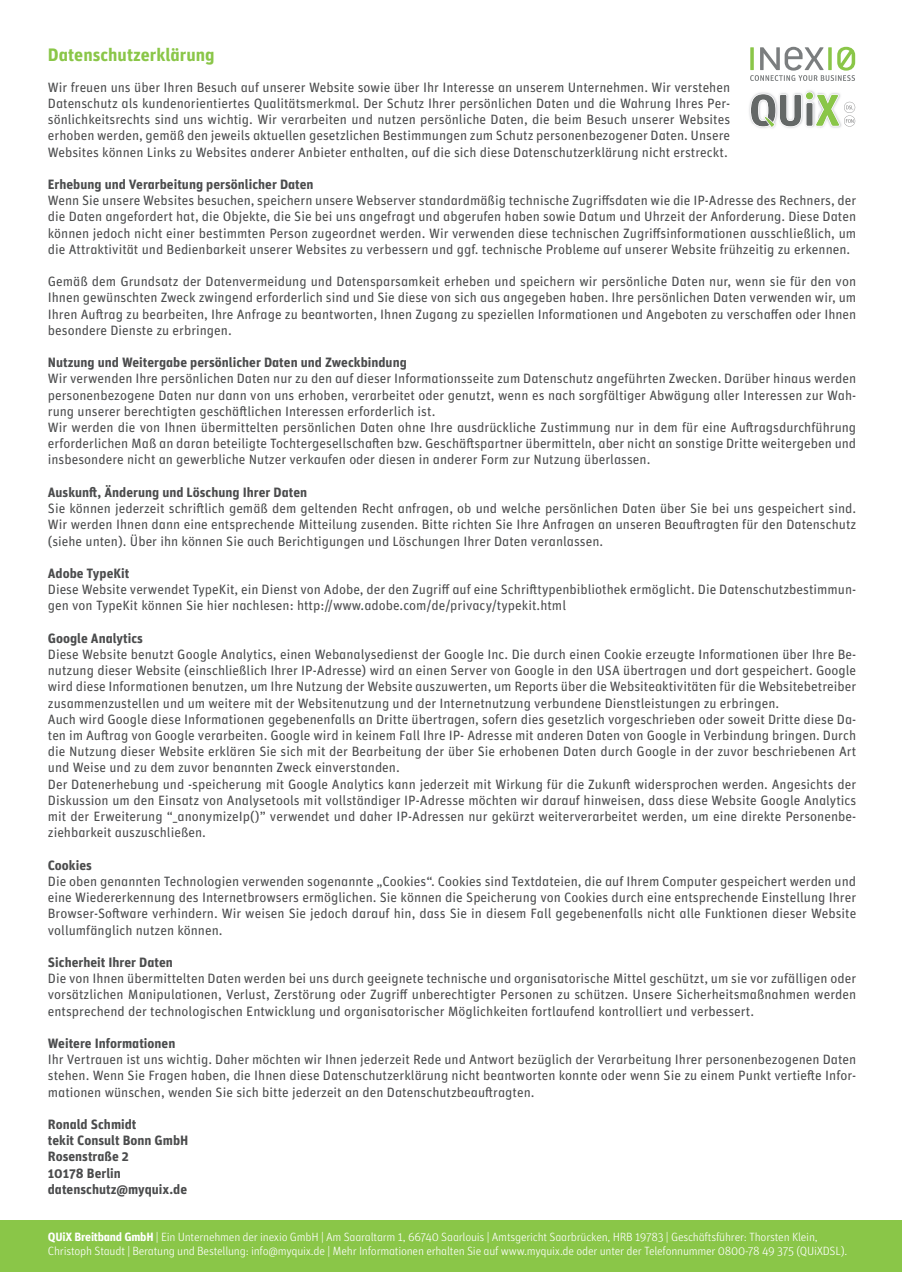
<style>
.page{position:relative;width:902px;height:1272px;background:#fff}
.page>*{position:absolute;margin:0;border:0;box-sizing:border-box;transform-origin:0 0}
.t1{font:700 18px "Unit Pro";color:#8ac648}
.t2{font:13.5px/16.2px "Unit Pro";color:#4b4c4d;text-align:justify}
.t3{font:700 13.5px "Unit Pro";color:#4b4c4d}
.t4{font:300 12px "Unit Pro";letter-spacing:-.02em;color:#fff}
.s1{font-weight:700}
</style>
<div class="page">
<div style="left:0;top:1220px;width:901px;height:51px;background:#8ac648"></div>
<img style="left:749px;top:90px;width:63px;height:27px">
<svg style="left:750px;top:91px;width:105px;height:37px"></svg>
<svg style="left:750px;top:47px;width:105px;height:34px"></svg>
<p class="t1" style="left:48px;top:42px;width:168px">Datenschutzerklärung</p>
<p class="t2" style="left:48px;top:78px;width:683px">Wir freuen uns über Ihren Besuch auf unserer Website sowie über Ihr Interesse an unserem Unternehmen. Wir verstehen Datenschutz als kundenorientiertes Qualitätsmerkmal. Der Schutz Ihrer persönlichen Daten und die Wahrung Ihres Per&shy;sönlichkeitsrechts sind uns wichtig. Wir verarbeiten und nutzen persönliche Daten, die beim Besuch unserer Websites erhoben werden, gemäß den jeweils aktuellen gesetzlichen Bestimmungen zum Schutz personenbezogener Daten. Unsere Websites können Links zu Websites anderer Anbieter enthalten, auf die sich diese Datenschutzerklärung nicht erstreckt.</p>
<p class="t3" style="left:48px;top:174px;width:267px">Erhebung und Verarbeitung persönlicher Daten</p>
<p class="t2" style="left:48px;top:192px;width:809px">Wenn Sie unsere Websites besuchen, speichern unsere Webserver standardmäßig technische Zugriffsdaten wie die IP-Adresse des Rechners, der die Daten angefordert hat, die Objekte, die Sie bei uns angefragt und abgerufen haben sowie Datum und Uhrzeit der Anforderung. Diese Daten können jedoch nicht einer bestimmten Person zugeordnet werden. Wir verwenden diese technischen Zugriffsinformationen ausschließlich, um die Attraktivität und Bedienbarkeit unserer Websites zu verbessern und ggf. technische Probleme auf unserer Website frühzeitig zu erkennen.</p>
<p class="t2" style="left:48px;top:273px;width:809px">Gemäß dem Grundsatz der Datenvermeidung und Datensparsamkeit erheben und speichern wir persönliche Daten nur, wenn sie für den von Ihnen gewünschten Zweck zwingend erforderlich sind und Sie diese von sich aus angegeben haben. Ihre persönlichen Daten verwenden wir, um Ihren Auftrag zu bearbeiten, Ihre Anfrage zu beantworten, Ihnen Zugang zu speziellen Informationen und Angeboten zu verschaffen oder Ihnen besondere Dienste zu erbringen.</p>
<p class="t3" style="left:48px;top:352px;width:360px">Nutzung und Weitergabe persönlicher Daten und Zweckbindung</p>
<p class="t2" style="left:48px;top:370px;width:809px">Wir verwenden Ihre persönlichen Daten nur zu den auf dieser Informationsseite zum Datenschutz angeführten Zwecken. Darüber hinaus werden personenbezogene Daten nur dann von uns erhoben, verarbeitet oder genutzt, wenn es nach sorgfältiger Abwägung aller Interessen zur Wah&shy;rung unserer berechtigten geschäftlichen Interessen erforderlich ist.</p>
<p class="t2" style="left:48px;top:418px;width:809px">Wir werden die von Ihnen übermittelten persönlichen Daten ohne Ihre ausdrückliche Zustimmung nur in dem für eine Auftragsdurchführung erforderlichen Maß an daran beteiligte Tochtergesellschaften bzw. Geschäftspartner übermitteln, aber nicht an sonstige Dritte weitergeben und insbesondere nicht an gewerbliche Nutzer verkaufen oder diesen in anderer Form zur Nutzung überlassen.</p>
<p class="t3" style="left:48px;top:482px;width:261px">Auskunft, Änderung und Löschung Ihrer Daten</p>
<p class="t2" style="left:48px;top:499px;width:809px">Sie können jederzeit schriftlich gemäß dem geltenden Recht anfragen, ob und welche persönlichen Daten über Sie bei uns gespeichert sind.<br>Wir werden Ihnen dann eine entsprechende Mitteilung zusenden. Bitte richten Sie Ihre Anfragen an unseren Beauftragten für den Datenschutz (siehe unten). Über ihn können Sie auch Berichtigungen und Löschungen Ihrer Daten veranlassen.</p>
<p class="t3" style="left:48px;top:563px;width:83px">Adobe TypeKit</p>
<p class="t2" style="left:48px;top:580px;width:809px">Diese Website verwendet TypeKit, ein Dienst von Adobe, der den Zugriff auf eine Schrifttypenbibliothek ermöglicht. Die Datenschutzbestimmun&shy;gen von TypeKit können Sie hier nachlesen: http://www.adobe.com/de/privacy/typekit.html</p>
<p class="t3" style="left:48px;top:628px;width:97px">Google Analytics</p>
<p class="t2" style="left:48px;top:645px;width:809px">Diese Website benutzt Google Analytics, einen Webanalysedienst der Google Inc. Die durch einen Cookie erzeugte Informationen über Ihre Be&shy;nutzung dieser Website (einschließlich Ihrer IP-Adresse) wird an einen Server von Google in den USA übertragen und dort gespeichert. Google wird diese Informationen benutzen, um Ihre Nutzung der Website auszuwerten, um Reports über die Websiteaktivitäten für die Websitebetreiber zusammenzustellen und um weitere mit der Websitenutzung und der Internetnutzung verbundene Dienstleistungen zu erbringen.</p>
<p class="t2" style="left:48px;top:710px;width:809px">Auch wird Google diese Informationen gegebenenfalls an Dritte übertragen, sofern dies gesetzlich vorgeschrieben oder soweit Dritte diese Da&shy;ten im Auftrag von Google verarbeiten. Google wird in keinem Fall Ihre IP- Adresse mit anderen Daten von Google in Verbindung bringen. Durch die Nutzung dieser Website erklären Sie sich mit der Bearbeitung der über Sie erhobenen Daten durch Google in der zuvor beschriebenen Art und Weise und zu dem zuvor benannten Zweck einverstanden.</p>
<p class="t2" style="left:48px;top:775px;width:809px">Der Datenerhebung und -speicherung mit Google Analytics kann jederzeit mit Wirkung für die Zukunft widersprochen werden. Angesichts der Diskussion um den Einsatz von Analysetools mit vollständiger IP-Adresse möchten wir darauf hinweisen, dass diese Website Google Analytics mit der Erweiterung “_anonymizeIp()” verwendet und daher IP-Adressen nur gekürzt weiterverarbeitet werden, um eine direkte Personenbe&shy;ziehbarkeit auszuschließen.</p>
<p class="t3" style="left:48px;top:855px;width:46px">Cookies</p>
<p class="t2" style="left:48px;top:872px;width:809px">Die oben genannten Technologien verwenden sogenannte „Cookies“. Cookies sind Textdateien, die auf Ihrem Computer gespeichert werden und eine Wiedererkennung des Internetbrowsers ermöglichen. Sie können die Speicherung von Cookies durch eine entsprechende Einstellung Ihrer Browser-Software verhindern. Wir weisen Sie jedoch darauf hin, dass Sie in diesem Fall gegebenenfalls nicht alle Funktionen dieser Website vollumfänglich nutzen können.</p>
<p class="t3" style="left:48px;top:952px;width:126px">Sicherheit Ihrer Daten</p>
<p class="t2" style="left:48px;top:969px;width:809px">Die von Ihnen übermittelten Daten werden bei uns durch geeignete technische und organisatorische Mittel geschützt, um sie vor zufälligen oder vorsätzlichen Manipulationen, Verlust, Zerstörung oder Zugriff unberechtigter Personen zu schützen. Unsere Sicherheitsmaßnahmen werden entsprechend der technologischen Entwicklung und organisatorischer Möglichkeiten fortlaufend kontrolliert und verbessert.</p>
<p class="t3" style="left:48px;top:1033px;width:129px">Weitere Informationen</p>
<p class="t2" style="left:48px;top:1050px;width:809px">Ihr Vertrauen ist uns wichtig. Daher möchten wir Ihnen jederzeit Rede und Antwort bezüglich der Verarbeitung Ihrer personenbezogenen Daten stehen. Wenn Sie Fragen haben, die Ihnen diese Datenschutzerklärung nicht beantworten konnte oder wenn Sie zu einem Punkt vertiefte Infor&shy;mationen wünschen, wenden Sie sich bitte jederzeit an den Datenschutzbeauftragten.</p>
<p class="t3" style="left:48px;top:1114px;width:90px">Ronald Schmidt</p>
<p class="t3" style="left:48px;top:1130px;width:142px">tekit Consult Bonn GmbH</p>
<p class="t3" style="left:48px;top:1146px;width:83px">Rosenstraße 2</p>
<p class="t3" style="left:48px;top:1162px;width:75px">10178 Berlin</p>
<p class="t3" style="left:48px;top:1179px;width:141px">datenschutz@myquix.de</p>
<p class="t4" style="left:48px;top:1228px;width:771px"><span class="s1">QUiX Breitband GmbH</span> | Ein Unternehmen der inexio GmbH | Am Saaraltarm 1, 66740 Saarlouis | Amtsgericht Saarbrücken, HRB 19783 | Geschäftsführer: Thorsten Klein,</p>
<p class="t4" style="left:48px;top:1242px;width:801px">Christoph Staudt | Beratung und Bestellung: info@myquix.de | Mehr Informationen erhalten Sie auf www.myquix.de oder unter der Telefonnummer 0800-78 49 375 (QUiXDSL).</p>
</div>
